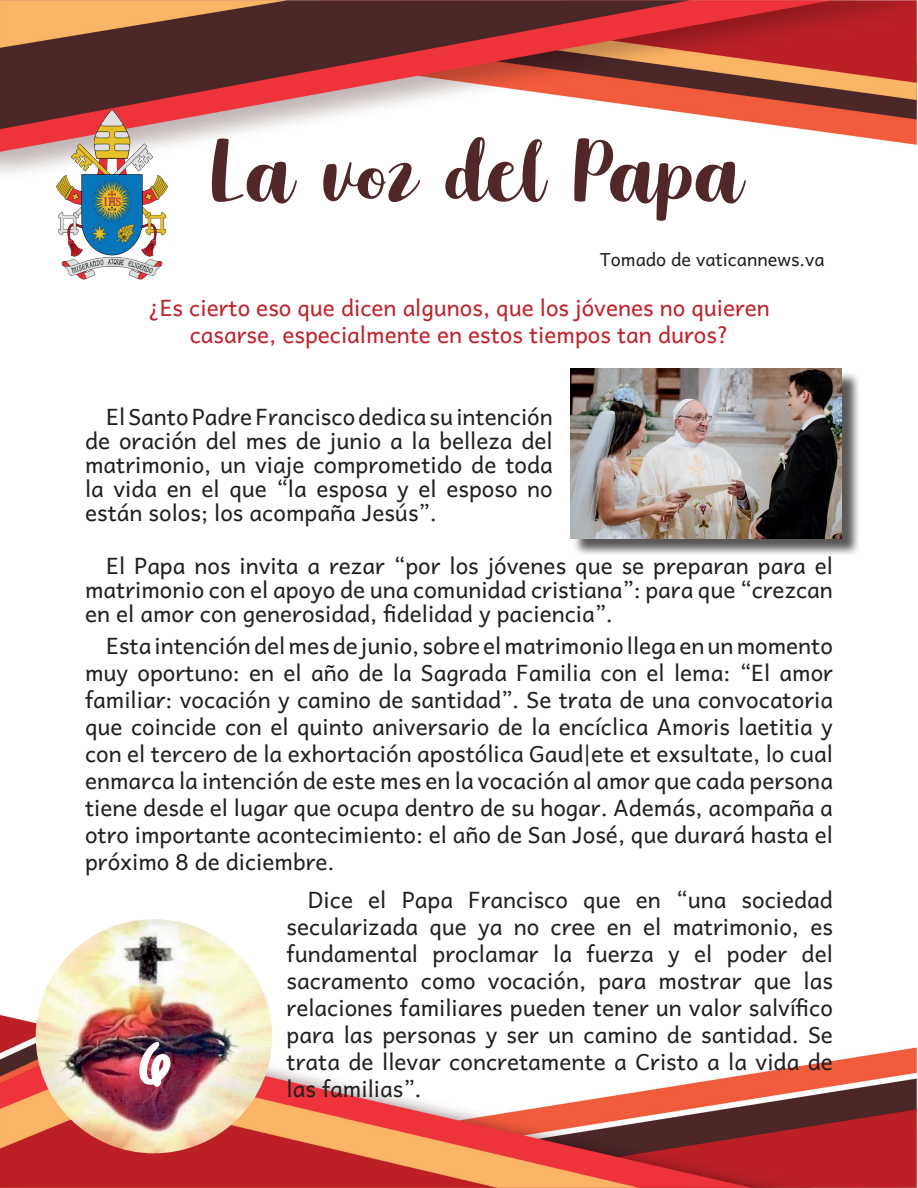
<style>
.page{position:relative;width:918px;height:1188px;background:#fff}
.page>*{position:absolute;margin:0;border:0;box-sizing:border-box;transform-origin:0 0}
.Títulos{font:108px "Moonbright Demo";color:#522729}
.t1{font:700 54px "Waltograph UI";color:#fff}
.t2{font:22.5px/27px "Andika Basic";color:#231f20;text-align:justify}
.t3{font:22.5px/27px "Andika Basic";color:#c0212a;text-align:center}
.t4{font:18px "Andika Basic";color:#231f20}
</style>
<div class="page">
<img style="left:0;top:1014px;width:918px;height:173px">
<img style="left:36px;top:919px;width:236px;height:234px">
<img style="left:0;top:0;width:917px;height:280px">
<img style="left:917px;top:0;width:1px;height:145px">
<img style="left:57px;top:110px;width:110px;height:169px">
<div style="left:572px;top:371px;width:288px;height:186px;background:#231f20;opacity:.75"></div>
<img style="left:570px;top:369px;width:272px;height:169px">
<p class="Títulos" style="left:209px;top:120px;width:533px">La voz del Papa</p>
<p class="t4" style="left:600px;top:243px;width:226px">Tomado de vaticannews.va</p>
<p class="t3" style="left:148px;top:291px;width:623px">¿Es cierto eso que dicen algunos, que los jóvenes no quieren casarse, especialmente en estos tiempos tan duros?</p>
<p class="t2" style="left:85px;top:401px;width:469px;line-height:24px;text-indent:21px">El Santo Padre Francisco dedica su intención de oración del mes de junio a la belleza del matrimonio, un viaje comprometido de toda la vida en el que “la esposa y el esposo no están solos; los acompaña Jesús”.</p>
<p class="t2" style="left:85px;top:551px;width:749px;line-height:24px;text-indent:21px">El Papa nos invita a rezar “por los jóvenes que se preparan para el matrimonio con el apoyo de una comunidad cristiana”: para que “crezcan en el amor con generosidad, fidelidad y paciencia”.</p>
<p class="t2" style="left:85px;top:628px;width:749px;text-indent:21px">Esta intención del mes de junio, sobre el matrimonio llega en un momento muy oportuno: en el año de la Sagrada Familia con el lema: “El amor familiar: vocación y camino de santidad”. Se trata de una convocatoria que coincide con el quinto aniversario de la encíclica Amoris laetitia y con el tercero de la exhortación apostólica Gaud|ete et exsultate, lo cual enmarca la intención de este mes en la vocación al amor que cada persona tiene desde el lugar que ocupa dentro de su hogar. Además, acompaña a otro importante acontecimiento: el año de San José, que durará hasta el próximo 8 de diciembre.</p>
<h2 class="t1" style="left:136px;top:1033px;width:39px">6</h2>
<p class="t2" style="left:287px;top:883px;width:548px;text-indent:21px">Dice el Papa Francisco que en “una sociedad secularizada que ya no cree en el matrimonio, es fundamental proclamar la fuerza y el poder del sacramento como vocación, para mostrar que las relaciones familiares pueden tener un valor salvífico para las personas y ser un camino de santidad. Se trata de llevar concretamente a Cristo a la vida de las familias”.</p>
</div>
